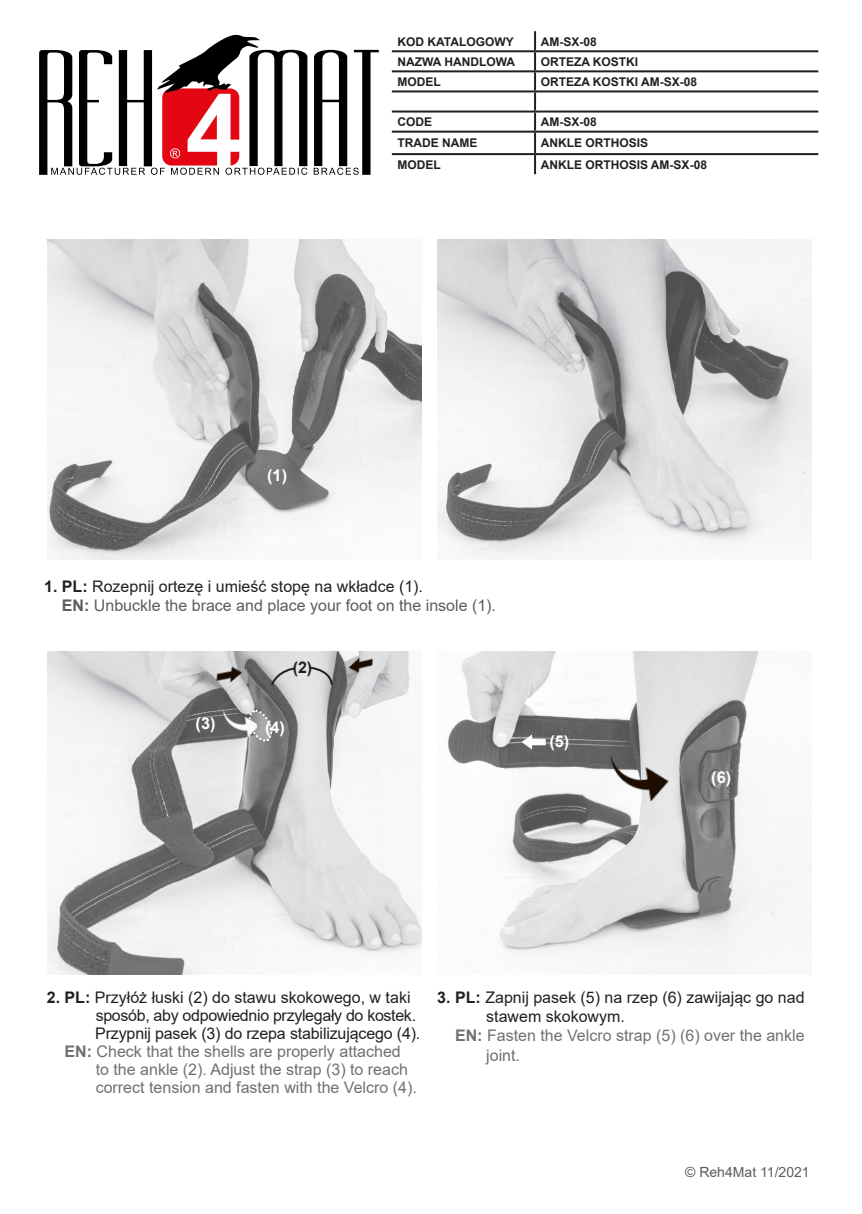
<style>
.page{position:relative;width:862px;height:1214px;background:#fff}
.page>*{position:absolute;margin:0;border:0;box-sizing:border-box;transform-origin:0 0}
.t1{font:700 16.4px "Arial";color:#fff}
.t2{font:16px "Arial";color:#231f20}
.t3{font:16px "Arial";color:#6f7073}
.t4{font:16px "Arial";color:#5c5c5f}
.t5{font:16px "Arial";letter-spacing:-.02em;color:#231f20}
.t6{font:700 16px "Arial";color:#231f20}
.t7{font:14px "Arial";color:#5c5c5f}
.t8{font:700 12px "Arial";color:#231f20}
.s1{font-weight:700}
</style>
<div class="page">
<div style="left:46px;top:238px;width:378px;height:322px;background:#231f20;opacity:.03"></div>
<div style="left:436px;top:238px;width:377px;height:321px;background:#231f20;opacity:.03"></div>
<hr style="left:392px;top:50px;width:143px;height:2px;background:#231f20">
<hr style="left:535px;top:50px;width:283px;height:2px;background:#231f20">
<hr style="left:392px;top:70px;width:143px;height:2px;background:#231f20">
<hr style="left:535px;top:70px;width:283px;height:2px;background:#231f20">
<hr style="left:392px;top:90px;width:143px;height:2px;background:#231f20">
<hr style="left:535px;top:90px;width:283px;height:2px;background:#231f20">
<hr style="left:392px;top:110px;width:143px;height:2px;background:#231f20">
<hr style="left:535px;top:110px;width:283px;height:2px;background:#231f20">
<svg style="left:534px;top:31px;width:2px;height:100px"></svg>
<hr style="left:392px;top:131px;width:143px;height:2px;background:#231f20">
<hr style="left:535px;top:131px;width:283px;height:2px;background:#231f20">
<hr style="left:534px;top:133px;width:2px;height:20px;background:#231f20">
<hr style="left:392px;top:153px;width:143px;height:2px;background:#231f20">
<hr style="left:535px;top:153px;width:283px;height:2px;background:#231f20">
<svg style="left:534px;top:155px;width:2px;height:19px"></svg>
<svg style="left:39px;top:35px;width:340px;height:140px"></svg>
<div style="left:47px;top:649px;width:377px;height:326px;background:#231f20;opacity:.03"></div>
<img style="left:211px;top:657px;width:33px;height:37px">
<div style="left:437px;top:649px;width:376px;height:325px;background:#231f20;opacity:.03"></div>
<img style="left:346px;top:649px;width:31px;height:32px">
<img style="left:601px;top:737px;width:76px;height:75px">
<svg style="left:518px;top:724px;width:31px;height:34px"></svg>
<svg style="left:269px;top:666px;width:27px;height:21px"></svg>
<svg style="left:308px;top:665px;width:26px;height:21px"></svg>
<svg style="left:217px;top:700px;width:54px;height:44px;background:#979798"></svg>
<p class="t8" style="left:397px;top:33px;width:118px">KOD KATALOGOWY</p>
<p class="t8" style="left:541px;top:33px;width:58px">AM-SX-08</p>
<p class="t8" style="left:397px;top:53px;width:119px">NAZWA HANDLOWA</p>
<p class="t8" style="left:541px;top:53px;width:99px">ORTEZA KOSTKI</p>
<p class="t8" style="left:397px;top:73px;width:45px">MODEL</p>
<p class="t8" style="left:541px;top:73px;width:158px">ORTEZA KOSTKI AM-SX-08</p>
<p class="t8" style="left:397px;top:113px;width:36px">CODE</p>
<p class="t8" style="left:541px;top:113px;width:58px">AM-SX-08</p>
<p class="t8" style="left:397px;top:134px;width:81px">TRADE NAME</p>
<p class="t8" style="left:541px;top:134px;width:109px">ANKLE ORTHOSIS</p>
<p class="t8" style="left:397px;top:156px;width:45px">MODEL</p>
<p class="t8" style="left:541px;top:156px;width:168px">ANKLE ORTHOSIS AM-SX-08</p>
<p class="t1" style="left:267px;top:463px;width:21px">(1)</p>
<p class="t2" style="left:44px;top:575px;width:380px"><span class="s1">1. PL:</span> Rozepnij ortezę i umieść stopę na wkładce (1).</p>
<p class="t4" style="left:62px;top:594px;width:436px"><span class="s1">EN:</span> Unbuckle the brace and place your foot on the insole (1).</p>
<p class="t1" style="left:196px;top:711px;width:21px">(3)</p>
<p class="t6" style="left:293px;top:655px;width:21px">(2)</p>
<p class="t1" style="left:265px;top:715px;width:21px">(4)</p>
<p class="t1" style="left:549px;top:729px;width:21px">(5)</p>
<p class="t1" style="left:711px;top:765px;width:21px">(6)</p>
<p class="t2" style="left:47px;top:986px;width:365px"><span class="s1">2. PL:</span> Przyłóż łuski (2) do stawu skokowego, w taki</p>
<p class="t5" style="left:96px;top:1004px;width:322px">sposób, aby odpowiednio przylegały do kostek.</p>
<p class="t2" style="left:95px;top:1022px;width:327px">Przypnij pasek (3) do rzepa stabilizującego (4).</p>
<p class="t3" style="left:65px;top:1040px;width:338px"><span class="s1">EN:</span> Check that the shells are properly attached</p>
<p class="t3" style="left:96px;top:1058px;width:314px">to the ankle (2). Adjust the strap (3) to reach</p>
<p class="t3" style="left:96px;top:1076px;width:323px">correct tension and fasten with the Velcro (4).</p>
<p class="t2" style="left:437px;top:986px;width:369px"><span class="s1">3. PL:</span> Zapnij pasek (5) na rzep (6) zawijając go nad</p>
<p class="t2" style="left:486px;top:1005px;width:140px">stawem skokowym.</p>
<p class="t3" style="left:455px;top:1024px;width:351px"><span class="s1">EN:</span> Fasten the Velcro strap (5) (6) over the ankle</p>
<p class="t3" style="left:486px;top:1043px;width:35px">joint.</p>
<p class="t7" style="left:685px;top:1162px;width:126px">© Reh4Mat 11/2021</p>
</div>
